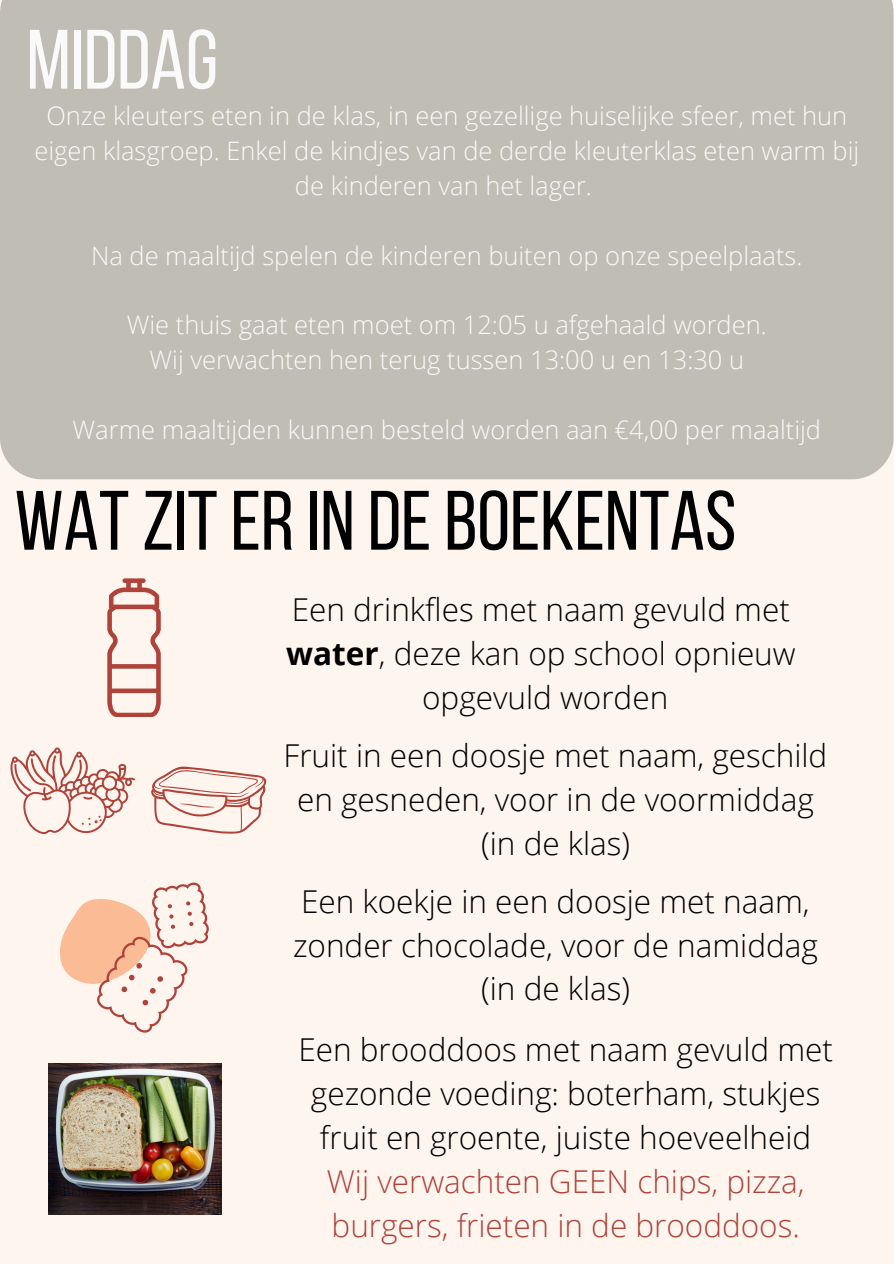
<style>
.page{position:relative;width:894px;height:1264px;background:#fff}
.page>*{position:absolute;margin:0;border:0;box-sizing:border-box;transform-origin:0 0}
.t1{font:84px "Bebas Neue";color:#000}
.t2{font:84px "Bebas Neue";color:#fafafa}
.t3{font:300 31.5px/43.8px "Open Sans";color:#000;text-align:center}
.t4{font:300 25.5px/34.8px "Open Sans";color:#fafafa;text-align:center}
.s1{font-weight:700}
.s2{color:#af4239}
</style>
<div class="page">
<div style="left:0;top:0;width:893px;height:1263px;background:#fff5ef"></div>
<div style="left:0;top:0;width:893px;height:479px;background:#c0bdb4"></div>
<svg style="left:107px;top:578px;width:54px;height:138px"></svg>
<svg style="left:10px;top:747px;width:125px;height:87px"></svg>
<svg style="left:151px;top:766px;width:116px;height:67px"></svg>
<svg style="left:60px;top:882px;width:149px;height:150px"></svg>
<img style="left:48px;top:1063px;width:174px;height:151px">
<h1 class="t2" style="left:27px;top:26px;width:193px">MIDDAG</h1>
<p class="t4" style="left:34px;top:98px;width:826px">Onze kleuters eten in de klas, in een gezellige huiselijke sfeer, met hun eigen klasgroep. Enkel de kindjes van de derde kleuterklas eten warm bij de kinderen van het lager.</p>
<p class="t4" style="left:91px;top:237px;width:712px">Na de maaltijd spelen de kinderen buiten op onze speelplaats.</p>
<p class="t4" style="left:127px;top:307px;width:641px">Wie thuis gaat eten moet om 12:05 u afgehaald worden.</p>
<p class="t4" style="left:149px;top:342px;width:596px">Wij verwachten hen terug tussen 13:00 u en 13:30 u</p>
<p class="t4" style="left:73px;top:412px;width:749px">Warme maaltijden kunnen besteld worden aan €4,00 per maaltijd</p>
<p class="t1" style="left:15px;top:486px;width:723px">WATZITERIN DEBOEKENTAS</p>
<p class="t3" style="left:286px;top:587px;width:511px">Een drinkfles met naam gevuld met <span class="s1">water</span>, deze kan op school opnieuw opgevuld worden</p>
<p class="t3" style="left:283px;top:732px;width:545px">Fruit in een doosje met naam, geschild en gesneden, voor in de voormiddag (in de klas)</p>
<p class="t3" style="left:293px;top:878px;width:526px">Een koekje in een doosje met naam, zonder chocolade, voor de namiddag (in de klas)</p>
<p class="t3" style="left:298px;top:1026px;width:536px">Een brooddoos met naam gevuld met gezonde voeding: boterham, stukjes fruit en groente, juiste hoeveelheid <span class="s2">Wij verwachten GEEN chips, pizza, burgers, frieten in de brooddoos.</span></p>
</div>
